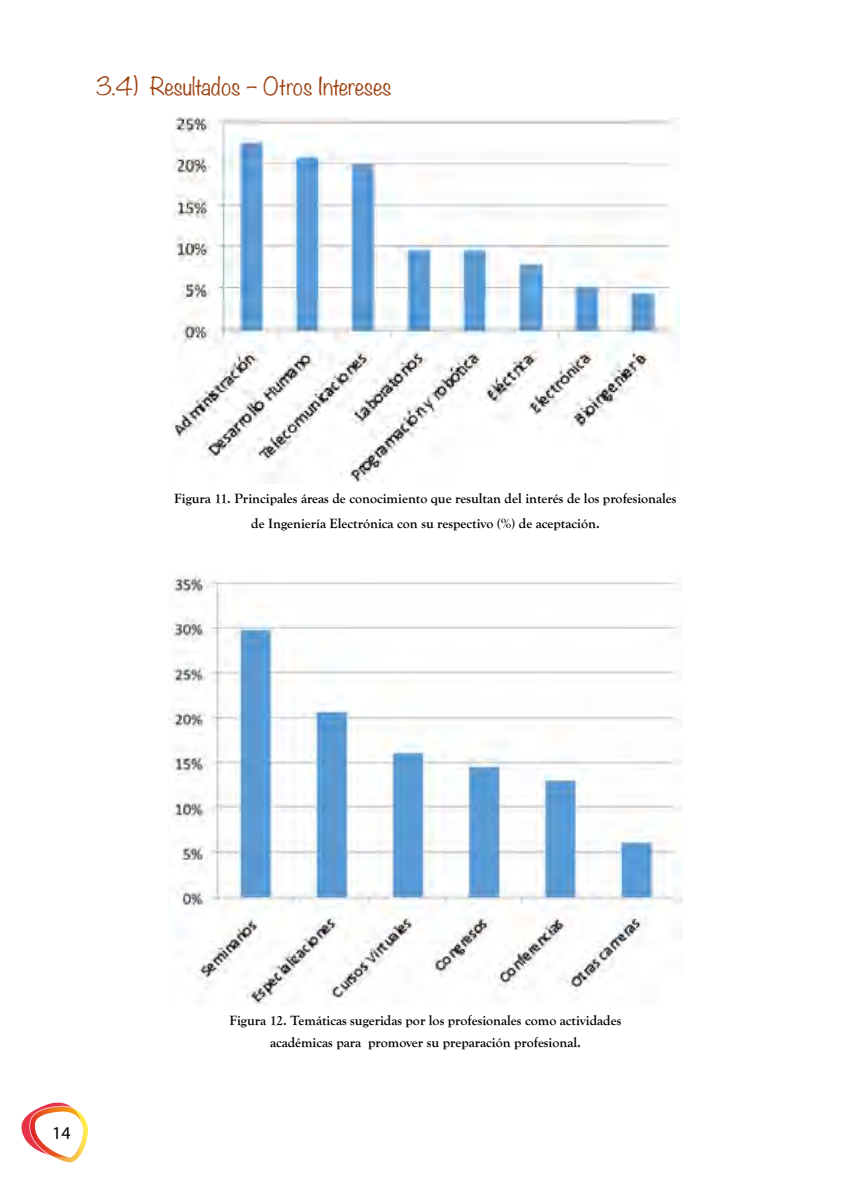
<style>
.page{position:relative;width:851px;height:1191px;background:#fff}
.page>*{position:absolute;margin:0;border:0;box-sizing:border-box;transform-origin:0 0}
.t1{font:300 22px "Noteworthy";letter-spacing:-.02em;color:#9c4110}
.t2{font:18px "Myriad Pro";color:#000}
.t3{font:700 14px/24.2px "Goudy Old Style T";color:#000;text-align:center}
</style>
<div class="page">
<svg style="left:21px;top:1102px;width:68px;height:61px"></svg>
<img style="left:172px;top:117px;width:507px;height:365px">
<img style="left:168px;top:575px;width:514px;height:429px">
<h1 class="t1" style="left:96px;top:67px;width:297px">3.4) Resultados – Otros Intereses</h1>
<p class="t3" style="left:174px;top:487px;width:503px">Figura 11. Principales áreas de conocimiento que resultan del interés de los profesionales de Ingeniería Electrónica con su respectivo (%) de aceptación.</p>
<p class="t2" style="left:52px;top:1121px;width:20px">14</p>
<p class="t3" style="left:229px;top:1009px;width:393px;line-height:22px">Figura 12. Temáticas sugeridas por los profesionales como actividades académicas para promover su preparación profesional.</p>
</div>
